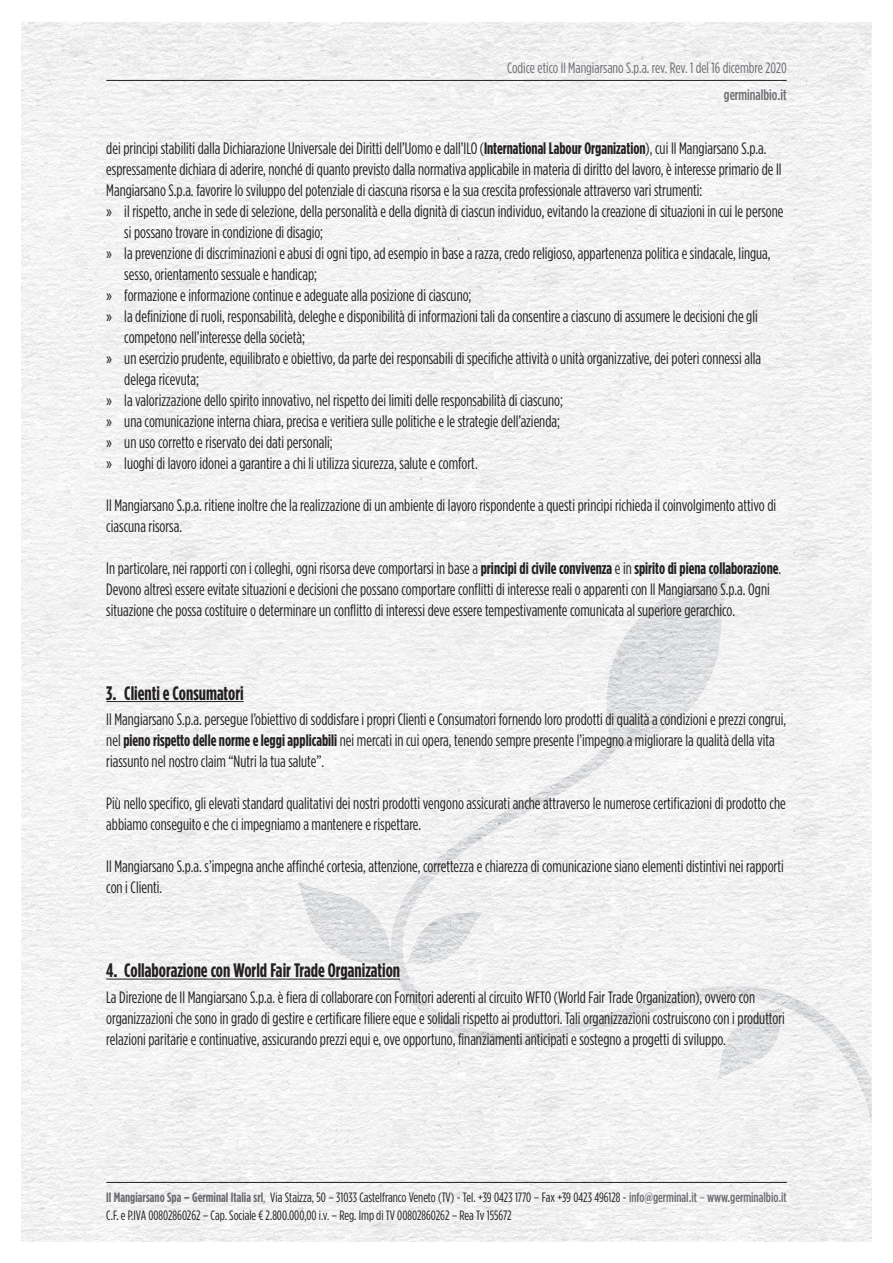
<style>
.page{position:relative;width:893px;height:1263px;background:#fff}
.page>*{position:absolute;margin:0;border:0;box-sizing:border-box;transform-origin:0 0}
.t1{font:700 19.5px "Gotham Condensed";color:#231f20}
.t2{font:16.5px/21px "Gotham Condensed";color:#231f20}
.t3{font:15px "Gotham Condensed";color:#6c6d70}
.t4{font:500 15px "Gotham Condensed";color:#6c6d70}
.t5{font:13.5px/18px "Gotham Condensed";color:#231f20}
.s1{font-weight:700}
.s2{font-weight:700;color:#6c6d70}
.s3{color:#6c6d70}
.s4{font-weight:500;color:#6c6d70}
</style>
<div class="page">
<img style="left:21px;top:22px;width:744px;height:317px">
<img style="left:765px;top:22px;width:107px;height:1220px">
<img style="left:21px;top:339px;width:372px;height:903px">
<img style="left:393px;top:339px;width:373px;height:266px">
<img style="left:393px;top:605px;width:266px;height:637px">
<img style="left:713px;top:605px;width:53px;height:637px">
<img style="left:659px;top:767px;width:54px;height:475px">
<img style="left:612px;top:563px;width:121px;height:102px">
<img style="left:580px;top:664px;width:135px;height:103px">
<img style="left:454px;top:781px;width:105px;height:78px">
<img style="left:558px;top:767px;width:41px;height:28px">
<img style="left:401px;top:845px;width:53px;height:190px">
<img style="left:298px;top:881px;width:104px;height:91px">
<img style="left:454px;top:912px;width:53px;height:133px">
<img style="left:395px;top:971px;width:7px;height:17px">
<img style="left:558px;top:996px;width:105px;height:43px">
<img style="left:662px;top:986px;width:170px;height:37px">
<img style="left:506px;top:1027px;width:53px;height:18px">
<img style="left:719px;top:1022px;width:150px;height:52px">
<svg style="left:717px;top:1073px;width:13px;height:7px"></svg>
<img style="left:854px;top:1073px;width:18px;height:51px">
<hr style="left:106px;top:80px;width:681px;height:1px;background:#231f20">
<hr style="left:106px;top:1182px;width:681px;height:1px;background:#231f20">
<hr style="left:106px;top:701px;width:138px;height:1px;background:#231f20">
<hr style="left:106px;top:978px;width:294px;height:1px;background:#231f20">
<p class="t3" style="left:507px;top:59px;width:281px">Codice etico Il Mangiarsano S.p.a. rev. Rev. 1 del 16 dicembre 2020</p>
<p class="t4" style="left:724px;top:86px;width:64px">germinalbio.it</p>
<p class="t2" style="left:106px;top:137px;width:662px">dei principi stabiliti dalla Dichiarazione Universale dei Diritti dell’Uomo e dall’ILO (<span class="s1">International Labour Organization</span>), cui Il Mangiarsano S.p.a.</p>
<p class="t2" style="left:106px;top:158px;width:677px">espressamente dichiara di aderire, nonché di quanto previsto dalla normativa applicabile in materia di diritto del lavoro, è interesse primario de Il</p>
<p class="t2" style="left:106px;top:179px;width:598px">Mangiarsano S.p.a. favorire lo sviluppo del potenziale di ciascuna risorsa e la sua crescita professionale attraverso vari strumenti:</p>
<p class="t2" style="left:106px;top:200px;width:679px">» il rispetto, anche in sede di selezione, della personalità e della dignità di ciascun individuo, evitando la creazione di situazioni in cui le persone</p>
<p class="t2" style="left:124px;top:221px;width:200px">si possano trovare in condizione di disagio;</p>
<p class="t2" style="left:106px;top:242px;width:666px">» la prevenzione di discriminazioni e abusi di ogni tipo, ad esempio in base a razza, credo religioso, appartenenza politica e sindacale, lingua,</p>
<p class="t2" style="left:124px;top:263px;width:194px">sesso, orientamento sessuale e handicap;</p>
<p class="t2" style="left:106px;top:284px;width:367px">» formazione e informazione continue e adeguate alla posizione di ciascuno;</p>
<p class="t2" style="left:106px;top:305px;width:653px">» la definizione di ruoli, responsabilità, deleghe e disponibilità di informazioni tali da consentire a ciascuno di assumere le decisioni che gli</p>
<p class="t2" style="left:124px;top:326px;width:182px">competono nell’interesse della società;</p>
<p class="t2" style="left:106px;top:347px;width:656px">» un esercizio prudente, equilibrato e obiettivo, da parte dei responsabili di specifiche attività o unità organizzative, dei poteri connessi alla</p>
<p class="t2" style="left:124px;top:368px;width:76px">delega ricevuta;</p>
<p class="t2" style="left:106px;top:389px;width:458px">» la valorizzazione dello spirito innovativo, nel rispetto dei limiti delle responsabilità di ciascuno;</p>
<p class="t2" style="left:106px;top:410px;width:455px">» una comunicazione interna chiara, precisa e veritiera sulle politiche e le strategie dell’azienda;</p>
<p class="t2" style="left:106px;top:431px;width:228px">» un uso corretto e riservato dei dati personali;</p>
<p class="t2" style="left:106px;top:452px;width:373px">» luoghi di lavoro idonei a garantire a chi li utilizza sicurezza, salute e comfort.</p>
<p class="t2" style="left:106px;top:494px;width:671px">Il Mangiarsano S.p.a. ritiene inoltre che la realizzazione di un ambiente di lavoro rispondente a questi principi richieda il coinvolgimento attivo di ciascuna risorsa.</p>
<p class="t2" style="left:106px;top:557px;width:676px">In particolare, nei rapporti con i colleghi, ogni risorsa deve comportarsi in base a <span class="s1">principi di civile convivenza</span> e in <span class="s1">spirito di piena collaborazione</span>.<br>Devono altresì essere evitate situazioni e decisioni che possano comportare conflitti di interesse reali o apparenti con Il Mangiarsano S.p.a. Ogni situazione che possa costituire o determinare un conflitto di interessi deve essere tempestivamente comunicata al superiore gerarchico.</p>
<p class="t1" style="left:106px;top:681px;width:139px">3. Clienti e Consumatori</p>
<p class="t2" style="left:106px;top:709px;width:681px">Il Mangiarsano S.p.a. persegue l’obiettivo di soddisfare i propri Clienti e Consumatori fornendo loro prodotti di qualità a condizioni e prezzi congrui, nel <span class="s1">pieno rispetto delle norme e leggi applicabili</span> nei mercati in cui opera, tenendo sempre presente l’impegno a migliorare la qualità della vita riassunto nel nostro claim “Nutri la tua salute”.</p>
<p class="t2" style="left:106px;top:793px;width:681px">Più nello specifico, gli elevati standard qualitativi dei nostri prodotti vengono assicurati anche attraverso le numerose certificazioni di prodotto che abbiamo conseguito e che ci impegniamo a mantenere e rispettare.</p>
<p class="t2" style="left:106px;top:856px;width:679px">Il Mangiarsano S.p.a. s’impegna anche affinché cortesia, attenzione, correttezza e chiarezza di comunicazione siano elementi distintivi nei rapporti con i Clienti.</p>
<p class="t1" style="left:106px;top:959px;width:295px">4. Collaborazione con World Fair Trade Organization</p>
<p class="t2" style="left:106px;top:986px;width:680px">La Direzione de Il Mangiarsano S.p.a. è fiera di collaborare con Fornitori aderenti al circuito WFTO (World Fair Trade Organization), ovvero con organizzazioni che sono in grado di gestire e certificare filiere eque e solidali rispetto ai produttori. Tali organizzazioni costruiscono con i produttori relazioni paritarie e continuative, assicurando prezzi equi e, ove opportuno, finanziamenti anticipati e sostegno a progetti di sviluppo.</p>
<p class="t5" style="left:106px;top:1188px;width:682px"><span class="s2">Il Mangiarsano Spa – Germinal Italia srl</span><span class="s3">,</span> Via Staizza, 50 – 31033 Castelfranco Veneto (TV) - Tel. +39 0423 1770 – Fax +39 0423 496128 - <span class="s4">info@germinal.it</span> <span class="s3">–</span> <span class="s4">www.germinalbio.it<br></span>C.F. e P.IVA 00802860262 – Cap. Sociale € 2.800.000,00 i.v. – Reg. Imp di TV 00802860262 – Rea Tv 155672</p>
</div>
